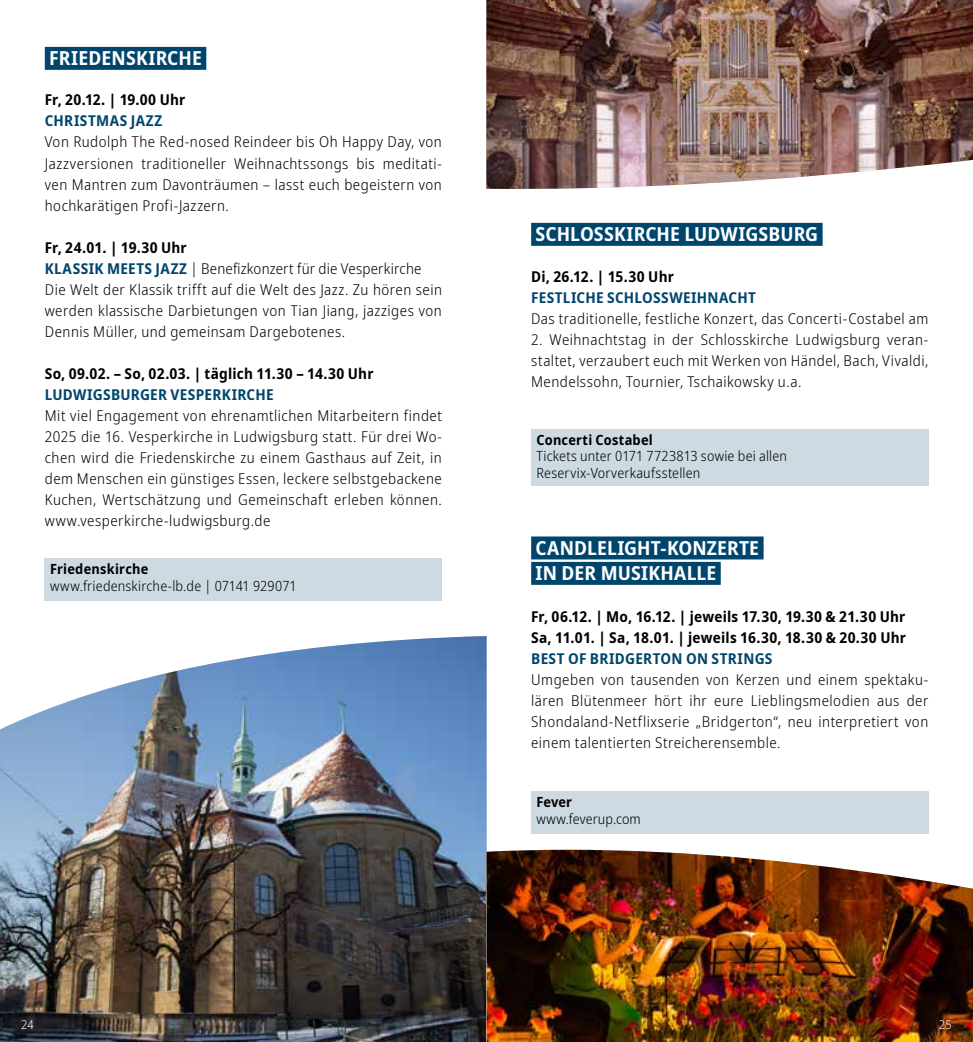
<style>
.page{position:relative;width:973px;height:1042px;background:#fff}
.page>*{position:absolute;margin:0;border:0;box-sizing:border-box;transform-origin:0 0}
.t1{font:700 semi-condensed 19.25px/25.4px "Noto Sans";letter-spacing:.005em;color:#fff}
.t2{font:300 semi-condensed 14.88px/21px "Noto Sans";letter-spacing:.03em;color:#000;text-align:justify}
.t3{font:700 semi-condensed 14.88px/21px "Noto Sans";letter-spacing:.015em;color:#000}
.t4{font:700 semi-condensed 14.88px "Noto Sans";letter-spacing:.02em;color:#00456c}
.t5{font:300 semi-condensed 14px/16.8px "Noto Sans";letter-spacing:.015em;color:#000}
.t6{font:700 semi-condensed 14px "Noto Sans";letter-spacing:.015em;color:#000}
.t7{font:300 semi-condensed 12.25px "Noto Sans";color:#fff}
.s1{font-weight:700}
.s2{font-weight:700;color:#00456c}
</style>
<div class="page">
<img style="left:486px;top:0;width:486px;height:189px">
<div style="left:531px;top:429px;width:397px;height:56px;background:#cddae2"></div>
<div style="left:45px;top:559px;width:397px;height:42px;background:#cddae2"></div>
<div style="left:531px;top:791px;width:397px;height:42px;background:#cddae2"></div>
<div style="left:531px;top:223px;width:291px;height:23px;background:#00456c"></div>
<div style="left:531px;top:536px;width:232px;height:23px;background:#00456c"></div>
<div style="left:531px;top:562px;width:189px;height:23px;background:#00456c"></div>
<div style="left:45px;top:47px;width:161px;height:23px;background:#00456c"></div>
<img style="left:0;top:636px;width:486px;height:406px">
<img style="left:486px;top:850px;width:486px;height:192px">
<p class="t1" style="left:49px;top:46px;width:154px">FRIEDENSKIRCHE</p>
<p class="t3" style="left:45px;top:90px;width:142px">Fr, 20.12. | 19.00 Uhr</p>
<p class="t4" style="left:45px;top:110px;width:119px">CHRISTMAS JAZZ</p>
<p class="t2" style="left:45px;top:132px;width:398px">Von Rudolph The Red-nosed Reindeer bis Oh Happy Day, von Jazzversionen traditioneller Weihnachtssongs bis meditati&shy;ven Mantren zum Davonträumen – lasst euch begeistern von hochkarätigen Profi-Jazzern.</p>
<p class="t2" style="left:45px;top:237px;width:398px;text-align:left"><span class="s1">Fr, 24.01. | 19.30 Uhr<br></span><span class="s2">KLASSIK MEETS JAZZ</span> | Benefizkonzert für die Vesperkirche Die Welt der Klassik trifft auf die Welt des Jazz. Zu hören sein werden klassische Darbietungen von Tian Jiang, jazziges von Dennis Müller, und gemeinsam Dargebotenes.</p>
<p class="t3" style="left:45px;top:363px;width:330px">So, 09.02. – So, 02.03. | täglich 11.30 – 14.30 Uhr</p>
<p class="t4" style="left:45px;top:383px;width:230px">LUDWIGSBURGER VESPERKIRCHE</p>
<p class="t2" style="left:45px;top:405px;width:398px">Mit viel Engagement von ehrenamtlichen Mitarbeitern findet 2025 die 16. Vesperkirche in Ludwigsburg statt. Für drei Wo&shy;chen wird die Friedenskirche zu einem Gasthaus auf Zeit, in dem Menschen ein günstiges Essen, leckere selbstgebackene Kuchen, Wertschätzung und Gemeinschaft erleben können. www.vesperkirche-ludwigsburg.de</p>
<p class="t6" style="left:50px;top:559px;width:100px">Friedenskirche</p>
<p class="t5" style="left:50px;top:578px;width:248px">www.friedenskirche-lb.de | 07141 929071</p>
<p class="t1" style="left:535px;top:222px;width:284px">SCHLOSSKIRCHE LUDWIGSBURG</p>
<p class="t3" style="left:531px;top:267px;width:144px">Di, 26.12. | 15.30 Uhr</p>
<p class="t4" style="left:531px;top:287px;width:226px">FESTLICHE SCHLOSSWEIHNACHT</p>
<p class="t2" style="left:531px;top:309px;width:398px">Das traditionelle, festliche Konzert, das Concerti-Costabel am</p>
<p class="t2" style="left:531px;top:330px;width:398px">2. Weihnachtstag in der Schlosskirche Ludwigsburg veran&shy;staltet, verzaubert euch mit Werken von Händel, Bach, Vivaldi, Mendelssohn, Tournier, Tschaikowsky u.a.</p>
<p class="t6" style="left:536px;top:429px;width:118px">Concerti Costabel</p>
<p class="t5" style="left:536px;top:448px;width:252px">Tickets unter 0171 7723813 sowie bei allen<br>Reservix-Vorverkaufsstellen</p>
<p class="t1" style="left:535px;top:535px;width:225px">CANDLELIGHT-KONZERTE<br>IN DER MUSIKHALLE</p>
<p class="t3" style="left:531px;top:606px;width:376px">Fr, 06.12. | Mo, 16.12. | jeweils 17.30, 19.30 &amp; 21.30 Uhr<br>Sa, 11.01. | Sa, 18.01. | jeweils 16.30, 18.30 &amp; 20.30 Uhr</p>
<p class="t4" style="left:531px;top:648px;width:243px">BEST OF BRIDGERTON ON STRINGS</p>
<p class="t2" style="left:531px;top:670px;width:398px">Umgeben von tausenden von Kerzen und einem spektaku&shy;lären Blütenmeer hört ihr eure Lieblingsmelodien aus der Shondaland-Netflixserie „Bridgerton“, neu interpretiert von einem talentierten Streicherensemble.</p>
<p class="t6" style="left:536px;top:792px;width:37px">Fever</p>
<p class="t5" style="left:536px;top:811px;width:106px">www.feverup.com</p>
<p class="t7" style="left:21px;top:1016px;width:14px">24</p>
<p class="t7" style="left:938px;top:1016px;width:14px">25</p>
</div>
